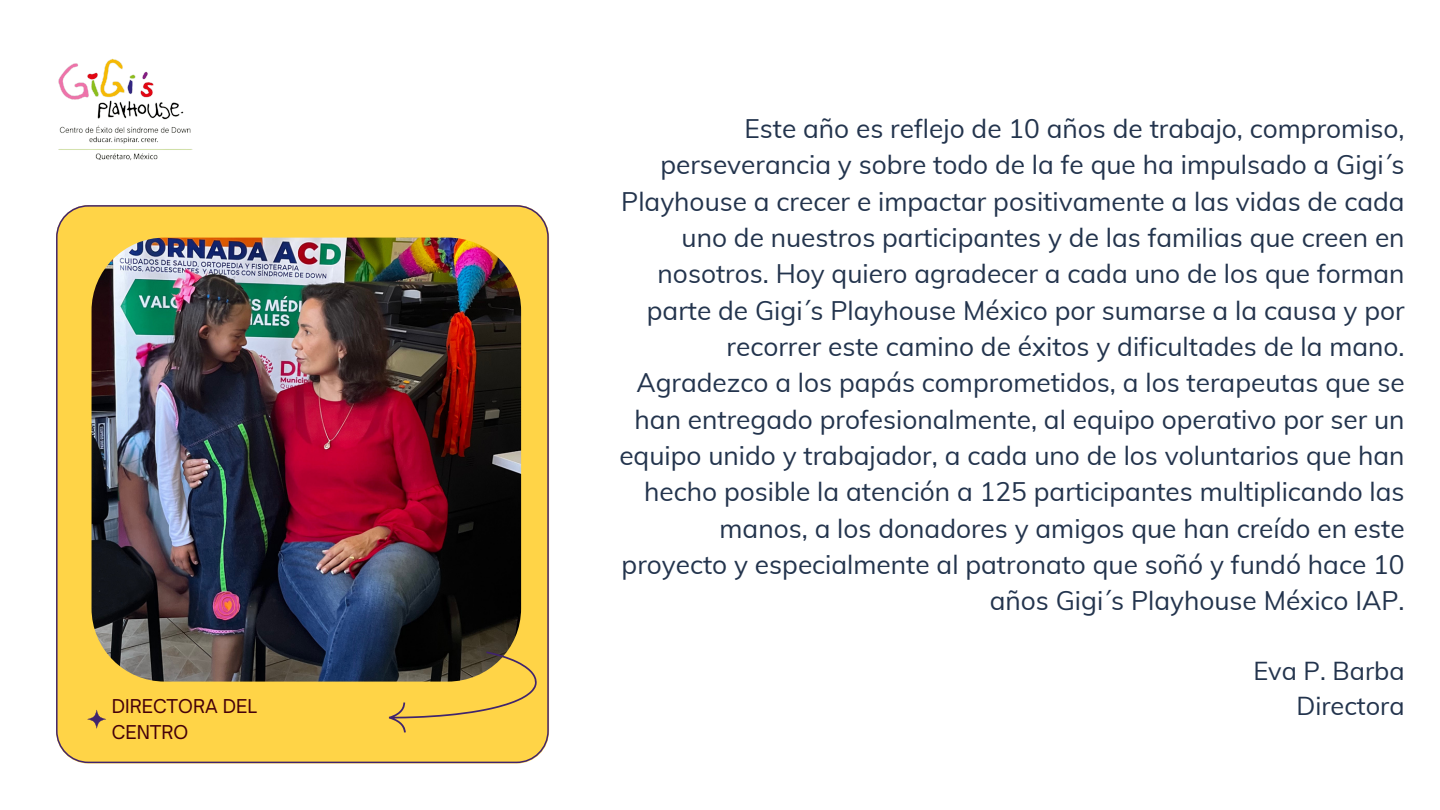
<style>
.page{position:relative;width:1440px;height:810px;background:#fff}
.page>*{position:absolute;margin:0;border:0;box-sizing:border-box;transform-origin:0 0}
.t1{font:26.3px/36.3px "Muli";color:#23344d;text-align:right}
.t2{font:25.4px "Muli";color:#23344d}
.t3{font:18.2px "Open Sauce One";color:#44000a}
</style>
<div class="page">
<svg style="left:56px;top:205px;width:493px;height:558px;background:#f7cd4a"></svg>
<img style="left:92px;top:238px;width:429px;height:444px;border-radius:73px">
<svg style="left:389px;top:651px;width:148px;height:81px;background:#c1a13f"></svg>
<img style="left:58px;top:59px;width:135px;height:102px">
<svg style="left:87px;top:710px;width:19px;height:19px"></svg>
<p class="t1" style="left:619px;top:110px;width:787px">Este año es reflejo de 10 años de trabajo, compromiso, perseverancia y sobre todo de la fe que ha impulsado a Gigi´s Playhouse a crecer e impactar positivamente a las vidas de cada uno de nuestros participantes y de las familias que creen en nosotros. Hoy quiero agradecer a cada uno de los que forman parte de Gigi´s Playhouse México por sumarse a la causa y por recorrer este camino de éxitos y dificultades de la mano.<br>Agradezco a los papás comprometidos, a los terapeutas que se han entregado profesionalmente, al equipo operativo por ser un equipo unido y trabajador, a cada uno de los voluntarios que han hecho posible la atención a 125 participantes multiplicando las manos, a los donadores y amigos que han creído en este proyecto y especialmente al patronato que soñó y fundó hace 10 años Gigi´s Playhouse México IAP.</p>
<p class="t2" style="left:1253px;top:655px;width:153px">Eva P. Barba</p>
<p class="t3" style="left:112px;top:695px;width:147px">DIRECTORA DEL</p>
<p class="t2" style="left:1296px;top:690px;width:110px">Directora</p>
<p class="t3" style="left:112px;top:720px;width:78px">CENTRO</p>
</div>
